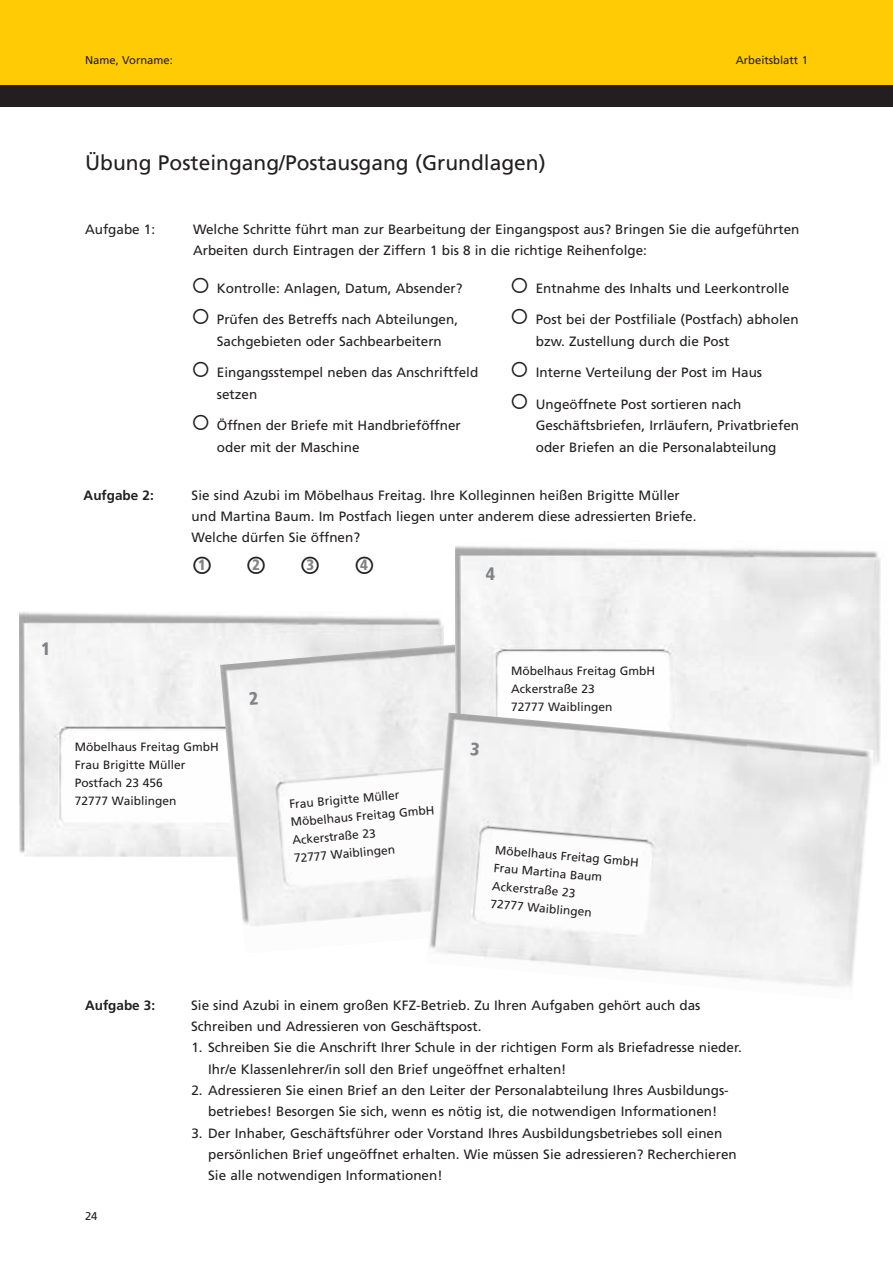
<style>
.page{position:relative;width:893px;height:1263px;background:#fff}
.page>*{position:absolute;margin:0;border:0;box-sizing:border-box;transform-origin:0 0}
.t1{font:21px "Frutiger";color:#231f20}
.t2{font:900 condensed 18px "Frutiger";color:#808285}
.t3{font:900 condensed 15px "Frutiger";color:#808285}
.t4{font:13.5px/21.3px "Frutiger";color:#231f20}
.t5{font:700 13.5px "Frutiger";color:#231f20}
.t6{font:12px/18px "Frutiger";color:#231f20}
.t7{font:11.25px "Frutiger";color:#231f20}
</style>
<div class="page">
<div style="left:0;top:0;width:893px;height:85px;background:#ffcb04"></div>
<div style="left:0;top:85px;width:893px;height:21px;background:#231f20"></div>
<img style="left:20px;top:612px;width:424px;height:244px">
<img style="left:220px;top:635px;width:236px;height:291px">
<img style="left:456px;top:546px;width:425px;height:218px">
<img style="left:426px;top:713px;width:448px;height:274px">
<svg style="left:249px;top:691px;width:9px;height:13px"></svg>
<svg style="left:471px;top:742px;width:8px;height:14px"></svg>
<p class="t7" style="left:85px;top:55px;width:89px">Name, Vorname:</p>
<p class="t7" style="left:736px;top:55px;width:74px">Arbeitsblatt 1</p>
<h2 class="t2" style="left:41px;top:642px;width:11px">1</h2>
<h1 class="t1" style="left:85px;top:154px;width:462px">Übung Posteingang/Postausgang (Grundlagen)</h1>
<p class="t4" style="left:85px;top:220px;width:72px">Aufgabe 1:</p>
<p class="t4" style="left:193px;top:220px;width:608px">Welche Schritte führt man zur Bearbeitung der Eingangspost aus? Bringen Sie die aufgeführten<br>Arbeiten durch Eintragen der Ziffern 1 bis 8 in die richtige Reihenfolge:</p>
<p class="t4" style="left:217px;top:278px;width:247px">Kontrolle: Anlagen, Datum, Absender?</p>
<p class="t4" style="left:217px;top:310px;width:243px">Prüfen des Betreffs nach Abteilungen,<br>Sachgebieten oder Sachbearbeitern</p>
<p class="t4" style="left:217px;top:363px;width:263px">Eingangsstempel neben das Anschriftfeld setzen</p>
<p class="t4" style="left:217px;top:416px;width:246px">Öffnen der Briefe mit Handbrieföffner oder mit der Maschine</p>
<p class="t4" style="left:536px;top:278px;width:255px">Entnahme des Inhalts und Leerkontrolle</p>
<p class="t4" style="left:536px;top:310px;width:264px">Post bei der Postfiliale (Postfach) abholen bzw. Zustellung durch die Post</p>
<p class="t4" style="left:536px;top:363px;width:228px">Interne Verteilung der Post im Haus</p>
<p class="t4" style="left:536px;top:395px;width:265px">Ungeöffnete Post sortieren nach<br>Geschäfts briefen, Irrläufern, Privatbriefen oder Briefen an die Personalabteilung</p>
<p class="t5" style="left:84px;top:489px;width:72px">Aufgabe 2:</p>
<p class="t4" style="left:192px;top:485px;width:506px">Sie sind Azubi im Möbelhaus Freitag. Ihre Kolleginnen heißen Brigitte Müller und Martina Baum. Im Postfach liegen unter anderem diese adressierten Briefe.<br>Welche dürfen Sie öffnen?</p>
<p class="t3" style="left:198px;top:559px;width:9px">1</p>
<p class="t3" style="left:252px;top:559px;width:9px">2</p>
<p class="t3" style="left:307px;top:559px;width:9px">3</p>
<p class="t3" style="left:360px;top:559px;width:9px">4</p>
<h2 class="t2" style="left:486px;top:567px;width:11px">4</h2>
<p class="t6" style="left:75px;top:739px;width:145px">Möbelhaus Freitag GmbH<br>Frau Brigitte Müller<br>Postfach 23 456<br>72777 Waiblingen</p>
<p class="t6" style="left:289px;top:796px;width:145px;rotate:-5deg">Frau Brigitte Müller<br>Möbelhaus Freitag GmbH<br>Ackerstraße 23<br>72777 Waiblingen</p>
<p class="t6" style="left:511px;top:663px;width:145px">Möbelhaus Freitag GmbH<br>Ackerstraße 23<br>72777 Waiblingen</p>
<p class="t6" style="left:496px;top:842px;width:145px;rotate:5deg">Möbelhaus Freitag GmbH<br>Frau Martina Baum<br>Ackerstraße 23<br>72777 Waiblingen</p>
<p class="t5" style="left:85px;top:1000px;width:72px">Aufgabe 3:</p>
<p class="t4" style="left:191px;top:996px;width:511px">Sie sind Azubi in einem großen KFZ-Betrieb. Zu Ihren Aufgaben gehört auch das<br>Schreiben und Adressieren von Geschäftspost.</p>
<p class="t4" style="left:208px;top:1038px;width:535px;text-indent:-17px">1. Schreiben Sie die Anschrift Ihrer Schule in der richtigen Form als Briefadresse nieder.<br>Ihr/e Klassenlehrer/in soll den Brief ungeöffnet erhalten!</p>
<p class="t4" style="left:191px;top:1081px;width:539px;text-align:center">2. Adressieren Sie einen Brief an den Leiter der Personalabteilung Ihres Ausbildungs&shy;betriebes! Besorgen Sie sich, wenn es nötig ist, die notwendigen Informationen!</p>
<p class="t4" style="left:208px;top:1123px;width:530px;text-indent:-17px">3. Der Inhaber, Geschäftsführer oder Vorstand Ihres Ausbildungsbetriebes soll einen persönlichen Brief ungeöffnet erhalten. Wie müssen Sie adressieren? Recherchieren<br>Sie alle notwendigen Informationen!</p>
<p class="t7" style="left:85px;top:1212px;width:14px">24</p>
</div>
